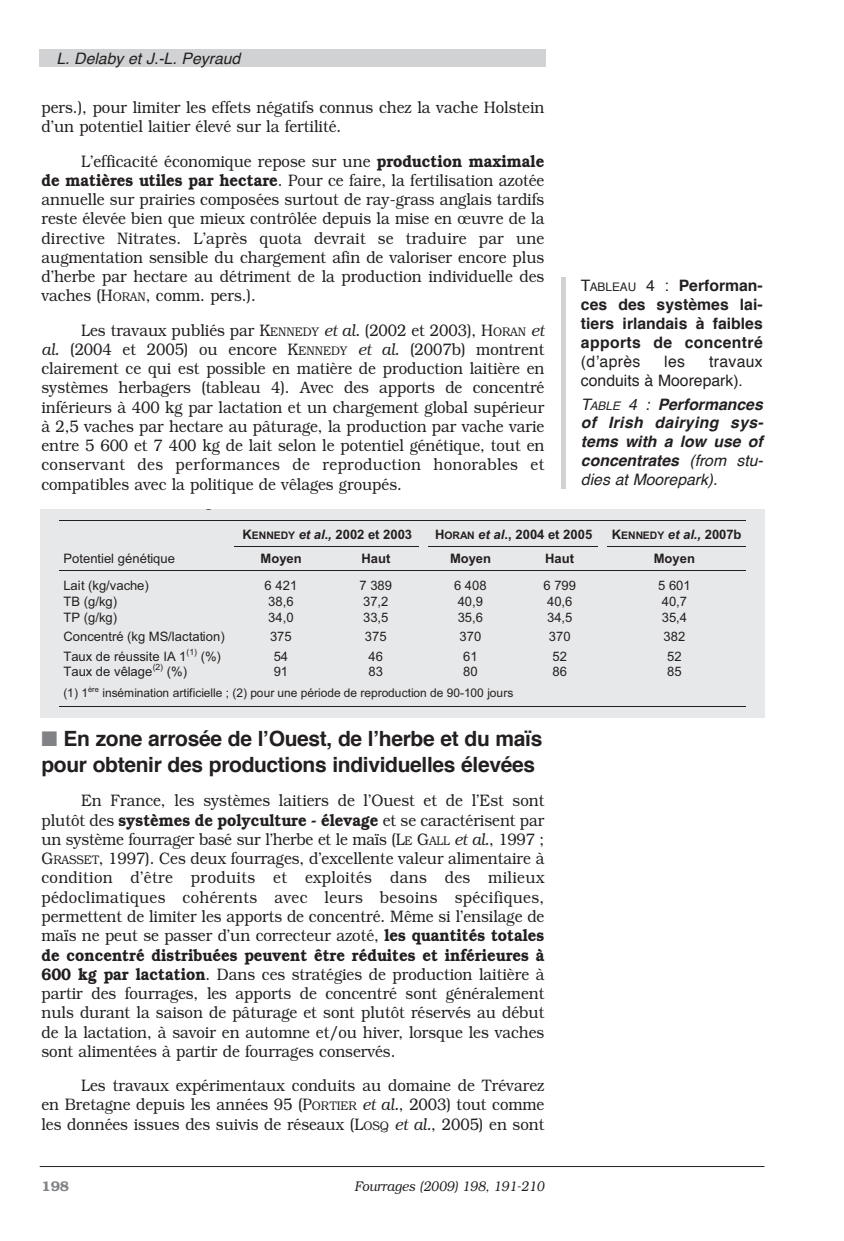
<style>
.page{position:relative;width:844px;height:1241px;background:#fff}
.page>*{position:absolute;margin:0;border:0;box-sizing:border-box;transform-origin:0 0}
.t1{font:700 21px/26.2px "Helvetica";letter-spacing:-.015em;color:#231f20}
.t2{font:300 16.62px/19.2px "Bookman";color:#231f20;text-align:justify;scale:.9 1}
.t3{font:italic 700 15.75px/18.9px "Helvetica";color:#231f20;text-align:justify}
.t4{font:700 15.75px/18.9px "Helvetica";letter-spacing:.005em;color:#231f20;text-align:justify}
.t5{font:15.75px/18.9px "Helvetica";color:#231f20}
.t6{font:italic 15.75px "Helvetica";color:#231f20}
.t7{font:italic 300 14px "Bookman";color:#231f20;scale:.9 1}
.t8{font:600 14px "Bookman";color:#808285}
.t9{font:12.95px "Arial";letter-spacing:.005em;color:#231f20}
.t10{font:700 12.95px "Arial";letter-spacing:.005em;color:#231f20}
.t11{font:11.9px "Arial";letter-spacing:.005em;color:#231f20}
.t12{font:8.58px "Arial";color:#231f20}
.t13{font:7.52px "Arial";color:#231f20}
.s1{font-weight:600}
.s2{font-size:12.42px}
.s3{font-style:italic}
.s4{font-weight:400}
.s5{font-weight:400;font-size:11.9px}
.s6{font-size:10.5px}
.s7{color:#808285}
</style>
<div class="page">
<div style="left:40px;top:50px;width:506px;height:17px;background:#d1d2d4"></div>
<hr style="left:40px;top:1165px;width:724px;height:1px;background:#231f20">
<div style="left:40px;top:509px;width:724px;height:208px;background:#e7e8e9"></div>
<hr style="left:59px;top:520px;width:175px;height:1px;background:#231f20">
<hr style="left:235px;top:520px;width:184px;height:1px;background:#231f20">
<hr style="left:429px;top:520px;width:168px;height:1px;background:#231f20">
<hr style="left:607px;top:520px;width:138px;height:1px;background:#231f20">
<hr style="left:234px;top:546px;width:93px;height:1px;background:#231f20">
<hr style="left:327px;top:546px;width:92px;height:1px;background:#231f20">
<hr style="left:428px;top:546px;width:88px;height:1px;background:#231f20">
<hr style="left:516px;top:546px;width:81px;height:1px;background:#231f20">
<hr style="left:607px;top:546px;width:138px;height:1px;background:#231f20">
<hr style="left:59px;top:570px;width:175px;height:1px;background:#231f20">
<hr style="left:235px;top:570px;width:92px;height:1px;background:#231f20">
<hr style="left:327px;top:570px;width:96px;height:1px;background:#231f20">
<hr style="left:424px;top:570px;width:92px;height:1px;background:#231f20">
<hr style="left:516px;top:570px;width:86px;height:1px;background:#231f20">
<hr style="left:602px;top:570px;width:143px;height:1px;background:#231f20">
<hr style="left:59px;top:706px;width:686px;height:1px;background:#231f20">
<div style="left:561px;top:277px;width:5px;height:211px;background:#d1d2d4"></div>
<p class="t6" style="left:56px;top:52px;width:187px">l. delaby et J.-l. Peyraud</p>
<p class="t2" style="left:41px;top:98px;width:560px">pers.), pour limiter les effets négatifs connus chez la vache Holstein d’un potentiel laitier élevé sur la fertilité.</p>
<p class="t2" style="left:41px;top:151px;width:560px;text-indent:40px">L’efficacité économique repose sur une <span class="s1">production maximale de matières utiles par hectare</span>. Pour ce faire, la fertilisation azotée annuelle sur prairies composées surtout de ray-grass anglais tardifs reste élevée bien que mieux contrôlée depuis la mise en œuvre de la directive Nitrates. L’après quota devrait se traduire par une augmentation sensible du chargement afin de valoriser encore plus d’herbe par hectare au détriment de la production individuelle des vaches (H<span class="s2">ORAN</span>, comm. pers.).</p>
<p class="t2" style="left:41px;top:320px;width:560px;text-indent:40px">Les travaux publiés par K<span class="s2">ENNEDY</span> <span class="s3">et al.</span> (2002 et 2003), H<span class="s2">ORAN</span> <span class="s3">et al.</span> (2004 et 2005) ou encore K<span class="s2">ENNEDY</span> <span class="s3">et al.</span> (2007b) montrent clairement ce qui est possible en matière de production laitière en systèmes herbagers (tableau 4). Avec des apports de concentré inférieurs à 400 kg par lactation et un chargement global supérieur à 2,5 vaches par hectare au pâturage, la production par vache varie entre 5 600 et 7 400 kg de lait selon le potentiel génétique, tout en conservant des performances de reproduction honorables et compatibles avec la politique de vêlages groupés.</p>
<p class="t4" style="left:581px;top:277px;width:183px"><span class="s4">T</span><span class="s5">ABLeAU</span> <span class="s4">4 :</span> Performan&shy;ces des systèmes lai&shy;tiers irlandais à faibles apports de concentré</p>
<p class="t5" style="left:581px;top:353px;width:61px">(d’après</p>
<p class="t5" style="left:664px;top:353px;width:22px">les</p>
<p class="t5" style="left:581px;top:353px;width:183px;text-indent:128px">travaux conduits à Moorepark).</p>
<p class="t3" style="left:581px;top:396px;width:183px"><span class="s4">t</span><span class="s5">able</span> <span class="s4">4 :</span> Performances of Irish dairying sys&shy;tems with a low use of concentrates <span class="s4">(from stu&shy;dies at moorepark).</span></p>
<p class="t10" style="left:242px;top:525px;width:171px">K<span class="s6">ENNEDY</span> <span class="s3">et al.,</span> 2002 et 2003</p>
<p class="t10" style="left:435px;top:525px;width:159px">H<span class="s6">ORAN</span> <span class="s3">et al</span>., 2004 et 2005</p>
<p class="t10" style="left:611px;top:525px;width:131px">K<span class="s6">ENNEDY</span> <span class="s3">et al.,</span> 2007b</p>
<p class="t9" style="left:63px;top:550px;width:113px">Potentiel génétique</p>
<p class="t10" style="left:260px;top:549px;width:43px">Moyen</p>
<p class="t10" style="left:361px;top:549px;width:30px">Haut</p>
<p class="t10" style="left:450px;top:549px;width:43px">Moyen</p>
<p class="t10" style="left:545px;top:549px;width:30px">Haut</p>
<p class="t10" style="left:653px;top:549px;width:43px">Moyen</p>
<p class="t9" style="left:63px;top:576px;width:87px">Lait (kg/vache)</p>
<p class="t9" style="left:264px;top:576px;width:34px">6 421</p>
<p class="t9" style="left:359px;top:576px;width:34px">7 389</p>
<p class="t9" style="left:454px;top:576px;width:34px">6 408</p>
<p class="t9" style="left:543px;top:576px;width:34px">6 799</p>
<p class="t9" style="left:658px;top:576px;width:34px">5 601</p>
<p class="t9" style="left:63px;top:592px;width:55px">TB (g/kg)</p>
<p class="t9" style="left:268px;top:592px;width:27px">38,6</p>
<p class="t9" style="left:363px;top:592px;width:27px">37,2</p>
<p class="t9" style="left:457px;top:592px;width:27px">40,9</p>
<p class="t9" style="left:547px;top:592px;width:27px">40,6</p>
<p class="t9" style="left:661px;top:592px;width:27px">40,7</p>
<p class="t9" style="left:63px;top:608px;width:55px">TP (g/kg)</p>
<p class="t9" style="left:268px;top:608px;width:27px">34,0</p>
<p class="t9" style="left:363px;top:608px;width:27px">33,5</p>
<p class="t9" style="left:457px;top:608px;width:27px">35,6</p>
<p class="t9" style="left:547px;top:608px;width:27px">34,5</p>
<p class="t9" style="left:661px;top:608px;width:27px">35,4</p>
<p class="t9" style="left:63px;top:628px;width:163px">Concentré (kg MS/lactation)</p>
<p class="t9" style="left:270px;top:628px;width:23px">375</p>
<p class="t9" style="left:365px;top:628px;width:23px">375</p>
<p class="t9" style="left:459px;top:628px;width:23px">370</p>
<p class="t9" style="left:548px;top:628px;width:23px">370</p>
<p class="t9" style="left:663px;top:628px;width:23px">382</p>
<p class="t9" style="left:63px;top:647px;width:125px">Taux de réussite IA 1</p>
<p class="t12" style="left:186px;top:646px;width:12px">(1)</p>
<p class="t9" style="left:201px;top:647px;width:22px">(%)</p>
<p class="t9" style="left:273px;top:647px;width:16px">54</p>
<p class="t9" style="left:368px;top:647px;width:16px">46</p>
<p class="t9" style="left:463px;top:647px;width:16px">61</p>
<p class="t9" style="left:552px;top:647px;width:16px">52</p>
<p class="t9" style="left:667px;top:647px;width:16px">52</p>
<p class="t9" style="left:63px;top:663px;width:91px">Taux de vêlage</p>
<p class="t12" style="left:153px;top:661px;width:12px">(2)</p>
<p class="t9" style="left:167px;top:663px;width:22px">(%)</p>
<p class="t9" style="left:273px;top:663px;width:16px">91</p>
<p class="t9" style="left:368px;top:663px;width:16px">83</p>
<p class="t9" style="left:463px;top:663px;width:16px">80</p>
<p class="t9" style="left:552px;top:663px;width:16px">86</p>
<p class="t9" style="left:667px;top:663px;width:16px">85</p>
<p class="t11" style="left:63px;top:685px;width:26px">(1) 1</p>
<p class="t13" style="left:88px;top:684px;width:12px">ère</p>
<p class="t11" style="left:102px;top:685px;width:412px">insémination artificielle ; (2) pour une période de reproduction de 90-100 jours</p>
<p class="t1" style="left:41px;top:727px;width:502px"><span class="s7">■</span> En zone arrosée de l’Ouest, de l’herbe et du maïs pour obtenir des productions individuelles élevées</p>
<p class="t2" style="left:41px;top:791px;width:560px;text-indent:40px">En France, les systèmes laitiers de l’Ouest et de l’Est sont plutôt des <span class="s1">systèmes de polyculture - élevage</span> et se caractérisent par un système fourrager basé sur l’herbe et le maïs (L<span class="s2">E</span> G<span class="s2">ALL</span> <span class="s3">et al.</span>, 1997 ; G<span class="s2">RASSET</span>, 1997). Ces deux fourrages, d’excellente valeur alimentaire à condition d’être produits et exploités dans des milieux pédoclimatiques cohérents avec leurs besoins spécifiques, permettent de limiter les apports de concentré. Même si l’ensilage de maïs ne peut se passer d’un correcteur azoté, <span class="s1">les quantités totales de concentré distribuées peuvent être réduites et inférieures à 600 kg par lactation</span>. Dans ces stratégies de production laitière à partir des fourrages, les apports de concentré sont généralement nuls durant la saison de pâturage et sont plutôt réservés au début de la lactation, à savoir en automne et/ou hiver, lorsque les vaches sont alimentées à partir de fourrages conservés.</p>
<p class="t2" style="left:41px;top:1075px;width:560px;text-indent:40px">Les travaux expérimentaux conduits au domaine de Trévarez en Bretagne depuis les années 95 (P<span class="s2">ORTIER</span> <span class="s3">et al.</span>, 2003) tout comme les données issues des suivis de réseaux (L<span class="s2">OSQ</span> <span class="s3">et al.</span>, 2005) en sont</p>
<p class="t8" style="left:41px;top:1177px;width:29px">198</p>
<p class="t7" style="left:354px;top:1177px;width:212px">Fourrages (2009) 198, 191-210</p>
</div>
